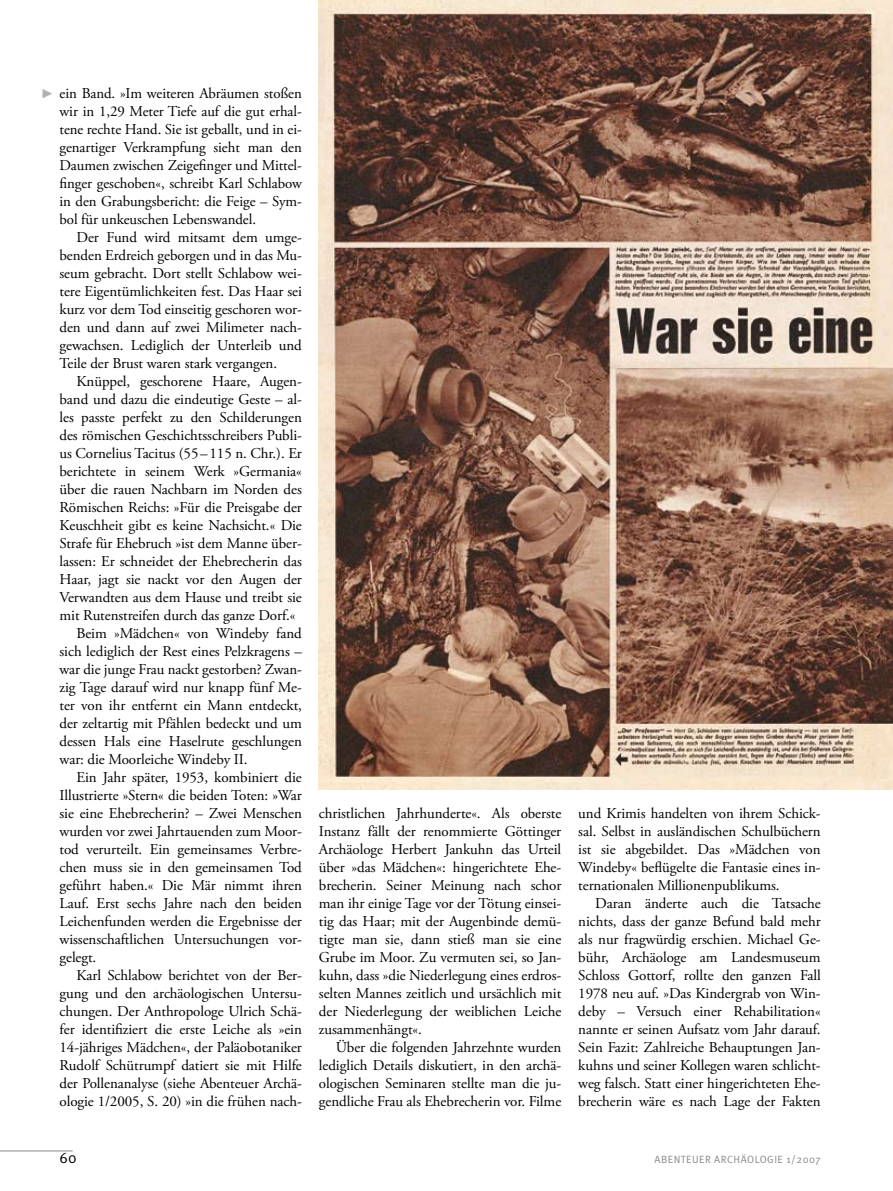
<style>
.page{position:relative;width:893px;height:1191px;background:#fff}
.page>*{position:absolute;margin:0;border:0;box-sizing:border-box;transform-origin:0 0}
.t1{font:15px/18px "Adobe Garamond Pro";letter-spacing:-.005em;color:#000;text-align:justify}
.t2{font:15px "Meta Normal";color:#000}
.t3{font:10.5px "Meta Normal";letter-spacing:.05em;color:#868889}
</style>
<div class="page">
<hr style="left:0;top:1150px;width:73px;height:1px;background:#868889">
<img style="left:319px;top:0;width:574px;height:790px">
<p class="t1" style="left:60px;top:84px;width:244px">ein Band. »Im weiteren Abräumen stoßen wir in 1,29 Meter Tiefe auf die gut erhal&shy;tene rechte Hand. Sie ist geballt, und in ei&shy;genartiger Verkrampfung sieht man den Daumen zwischen Zeigefinger und Mittel&shy;finger geschoben«, schreibt Karl Schlabow in den Grabungsbericht: die Feige – Sym&shy;bol für unkeuschen Lebenswandel.</p>
<p class="t1" style="left:60px;top:228px;width:244px;text-indent:17px">Der Fund wird mitsamt dem umge&shy;benden Erdreich geborgen und in das Mu&shy;seum gebracht. Dort stellt Schlabow wei&shy;tere Eigentümlichkeiten fest. Das Haar sei kurz vor dem Tod einseitig geschoren wor&shy;den und dann auf zwei Milimeter nach&shy;gewachsen. Lediglich der Unterleib und Teile der Brust waren stark vergangen.</p>
<p class="t1" style="left:77px;top:372px;width:227px">Knüppel, geschorene Haare, Augen-</p>
<p class="t1" style="left:60px;top:390px;width:244px">band und dazu die eindeutige Geste – al-</p>
<p class="t1" style="left:60px;top:408px;width:244px">les passte perfekt zu den Schilderungen</p>
<p class="t1" style="left:60px;top:426px;width:244px">des römischen Geschichtsschreibers Publi-</p>
<p class="t1" style="left:60px;top:444px;width:244px">us Cornelius Tacitus (55–115 n. Chr.). Er</p>
<p class="t1" style="left:60px;top:462px;width:244px">berichtete in seinem Werk »Germania«</p>
<p class="t1" style="left:60px;top:480px;width:244px">über die rauen Nachbarn im Norden des</p>
<p class="t1" style="left:60px;top:498px;width:244px">Römischen Reichs: »Für die Preisgabe der</p>
<p class="t1" style="left:60px;top:516px;width:244px">Keuschheit gibt es keine Nachsicht.« Die</p>
<p class="t1" style="left:60px;top:534px;width:244px">Strafe für Ehebruch »ist dem Manne über-</p>
<p class="t1" style="left:60px;top:552px;width:244px">lassen: Er schneidet der Ehebrecherin das</p>
<p class="t1" style="left:60px;top:570px;width:244px">Haar, jagt sie nackt vor den Augen der</p>
<p class="t1" style="left:60px;top:588px;width:244px">Verwandten aus dem Hause und treibt sie</p>
<p class="t1" style="left:60px;top:606px;width:237px">mit Rutenstreifen durch das ganze Dorf.«</p>
<p class="t1" style="left:77px;top:624px;width:227px">Beim »Mädchen« von Windeby fand</p>
<p class="t1" style="left:60px;top:642px;width:244px">sich lediglich der Rest eines Pelzkragens –</p>
<p class="t1" style="left:60px;top:660px;width:243px">war die junge Frau nackt gestorben? Zwan-</p>
<p class="t1" style="left:60px;top:678px;width:244px">zig Tage darauf wird nur knapp fünf Me-</p>
<p class="t1" style="left:60px;top:696px;width:244px">ter von ihr entfernt ein Mann entdeckt,</p>
<p class="t1" style="left:60px;top:714px;width:244px">der zeltartig mit Pfählen bedeckt und um</p>
<p class="t1" style="left:60px;top:732px;width:244px">dessen Hals eine Haselrute geschlungen</p>
<p class="t1" style="left:60px;top:750px;width:190px">war: die Moorleiche Windeby II.</p>
<p class="t1" style="left:77px;top:768px;width:227px">Ein Jahr später, 1953, kombiniert die</p>
<p class="t1" style="left:60px;top:786px;width:244px">Illustrierte »Stern« die beiden Toten: »War</p>
<p class="t1" style="left:60px;top:804px;width:244px">sie eine Ehebrecherin? – Zwei Menschen</p>
<p class="t1" style="left:60px;top:822px;width:244px">wurden vor zwei Jahrtauenden zum Moor-</p>
<p class="t1" style="left:60px;top:840px;width:244px">tod verurteilt. Ein gemeinsames Verbre-</p>
<p class="t1" style="left:60px;top:858px;width:244px">chen muss sie in den gemeinsamen Tod</p>
<p class="t1" style="left:60px;top:876px;width:244px">geführt haben.« Die Mär nimmt ihren</p>
<p class="t1" style="left:60px;top:894px;width:244px">Lauf. Erst sechs Jahre nach den beiden</p>
<p class="t1" style="left:60px;top:912px;width:244px">Leichenfunden werden die Ergebnisse der</p>
<p class="t1" style="left:60px;top:930px;width:243px">wissenschaftlichen Untersuchungen vor-</p>
<p class="t1" style="left:60px;top:948px;width:38px">gelegt.</p>
<p class="t1" style="left:77px;top:966px;width:227px">Karl Schlabow berichtet von der Ber-</p>
<p class="t1" style="left:60px;top:984px;width:244px">gung und den archäologischen Untersu-</p>
<p class="t1" style="left:60px;top:1002px;width:244px">chungen. Der Anthropologe Ulrich Schä-</p>
<p class="t1" style="left:60px;top:1020px;width:244px">fer identifiziert die erste Leiche als »ein</p>
<p class="t1" style="left:60px;top:1038px;width:244px">14-jähriges Mädchen«, der Paläobotaniker</p>
<p class="t1" style="left:60px;top:1056px;width:244px">Rudolf Schütrumpf datiert sie mit Hilfe</p>
<p class="t1" style="left:60px;top:1074px;width:244px">der Pollenanalyse (siehe Abenteuer Archä-</p>
<p class="t1" style="left:60px;top:1092px;width:244px">ologie 1/2005, S. 20) »in die frühen nach-</p>
<p class="t1" style="left:319px;top:804px;width:244px">christlichen Jahrhunderte«. Als oberste Instanz fällt der renommierte Göttinger Archäologe Herbert Jankuhn das Urteil über »das Mädchen«: hingerichtete Ehe&shy;brecherin. Seiner Meinung nach schor man ihr einige Tage vor der Tötung einsei&shy;tig das Haar; mit der Augenbinde demü&shy;tigte man sie, dann stieß man sie eine Grube im Moor. Zu vermuten sei, so Jan&shy;kuhn, dass »die Niederlegung eines erdros&shy;selten Mannes zeitlich und ursächlich mit der Niederlegung der weiblichen Leiche zusammenhängt«.</p>
<p class="t1" style="left:319px;top:1038px;width:244px;text-indent:17px">Über die folgenden Jahrzehnte wurden lediglich Details diskutiert, in den archä&shy;ologischen Seminaren stellte man die ju&shy;gendliche Frau als Ehebrecherin vor. Filme</p>
<p class="t1" style="left:578px;top:804px;width:244px">und Krimis handelten von ihrem Schick&shy;sal. Selbst in ausländischen Schulbüchern ist sie abgebildet. Das »Mädchen von Windeby« beflügelte die Fantasie eines in&shy;ternationalen Millionenpublikums.</p>
<p class="t1" style="left:578px;top:894px;width:244px;text-indent:17px">Daran änderte auch die Tatsache nichts, dass der ganze Befund bald mehr als nur fragwürdig erschien. Michael Ge&shy;bühr, Archäologe am Landesmuseum Schloss Gottorf, rollte den ganzen Fall 1978 neu auf. »Das Kindergrab von Win&shy;deby – Versuch einer Rehabilitation« nannte er seinen Aufsatz vom Jahr darauf.<br>Sein Fazit: Zahlreiche Behauptungen Jan&shy;kuhns und seiner Kollegen waren schlicht&shy;weg falsch. Statt einer hingerichteten Ehe&shy;brecherin wäre es nach Lage der Fakten</p>
<p class="t2" style="left:60px;top:1149px;width:18px">60</p>
<p class="t3" style="left:654px;top:1153px;width:168px">ABENTEUER ARCHÄOLOGIE 1/2007</p>
</div>
